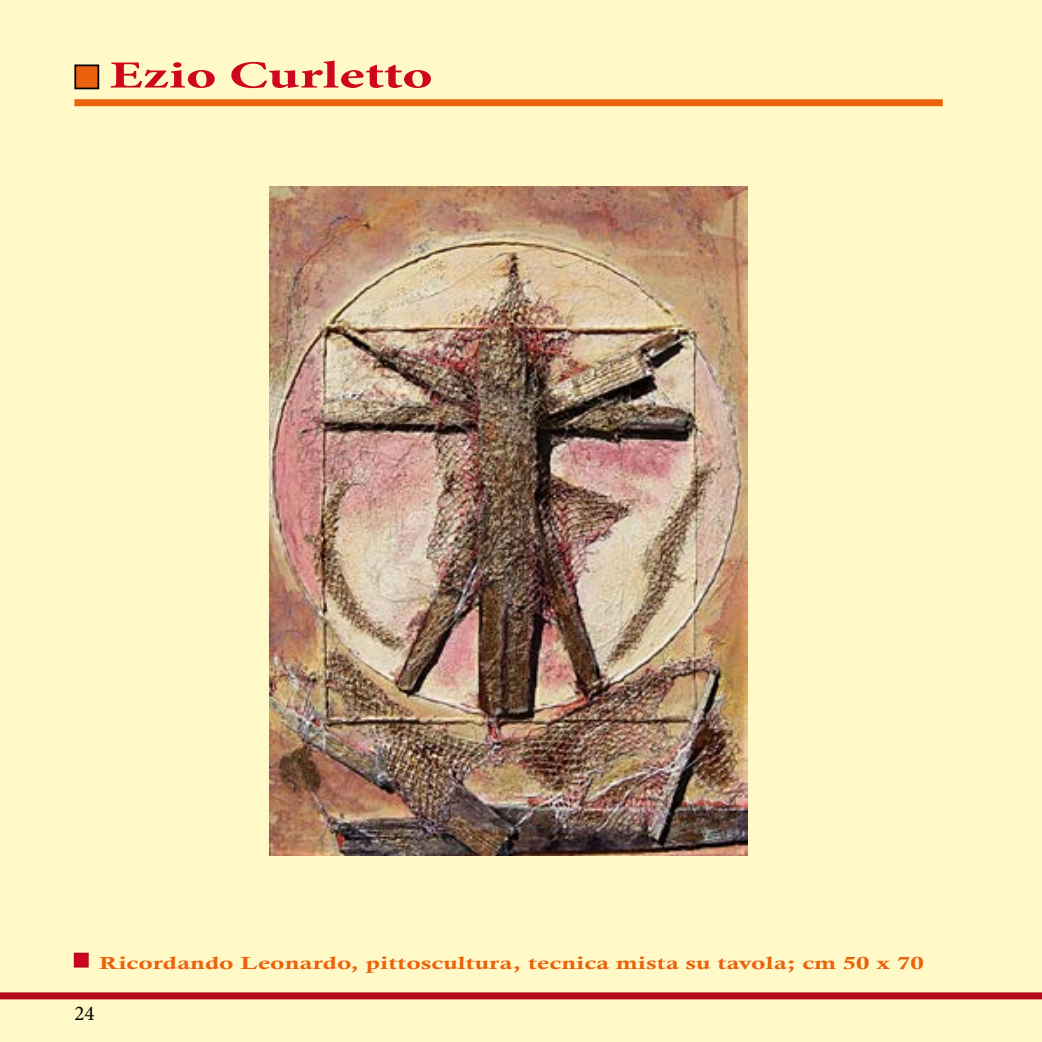
<style>
.page{position:relative;width:1042px;height:1042px;background:#fff9c7}
.page>*{position:absolute;margin:0;border:0;box-sizing:border-box;transform-origin:0 0}
.t1{font:700 38.5px "Minion Pro";color:#cd071e;scale:1.5 1}
.t2{font:21px "Minion Pro";color:#000}
.t3{font:17.5px "Calis MT Bol";color:#ea620e;scale:1.5 1}
</style>
<div class="page">
<div style="left:74px;top:952px;width:15px;height:15px;background:#cd071e;border:2px solid #b40b1a"></div>
<div style="left:0;top:992px;width:1042px;height:7px;background:#b40b1a"></div>
<div style="left:75px;top:65px;width:23px;height:23px;background:#ea620e"></div>
<div style="left:74px;top:64px;width:25px;height:25px;border:2px solid #000"></div>
<div style="left:74px;top:99px;width:869px;height:7px;background:#ea620e"></div>
<img style="left:269px;top:186px;width:479px;height:670px">
<h1 class="t1" style="left:109px;top:48px;width:217px">Ezio Curletto</h1>
<p class="t3" style="left:99px;top:953px;width:551px">Ricordando Leonardo, pittoscultura, tecnica mista su tavola; cm 50 x 70</p>
<p class="t2" style="left:74px;top:999px;width:22px">24</p>
</div>
